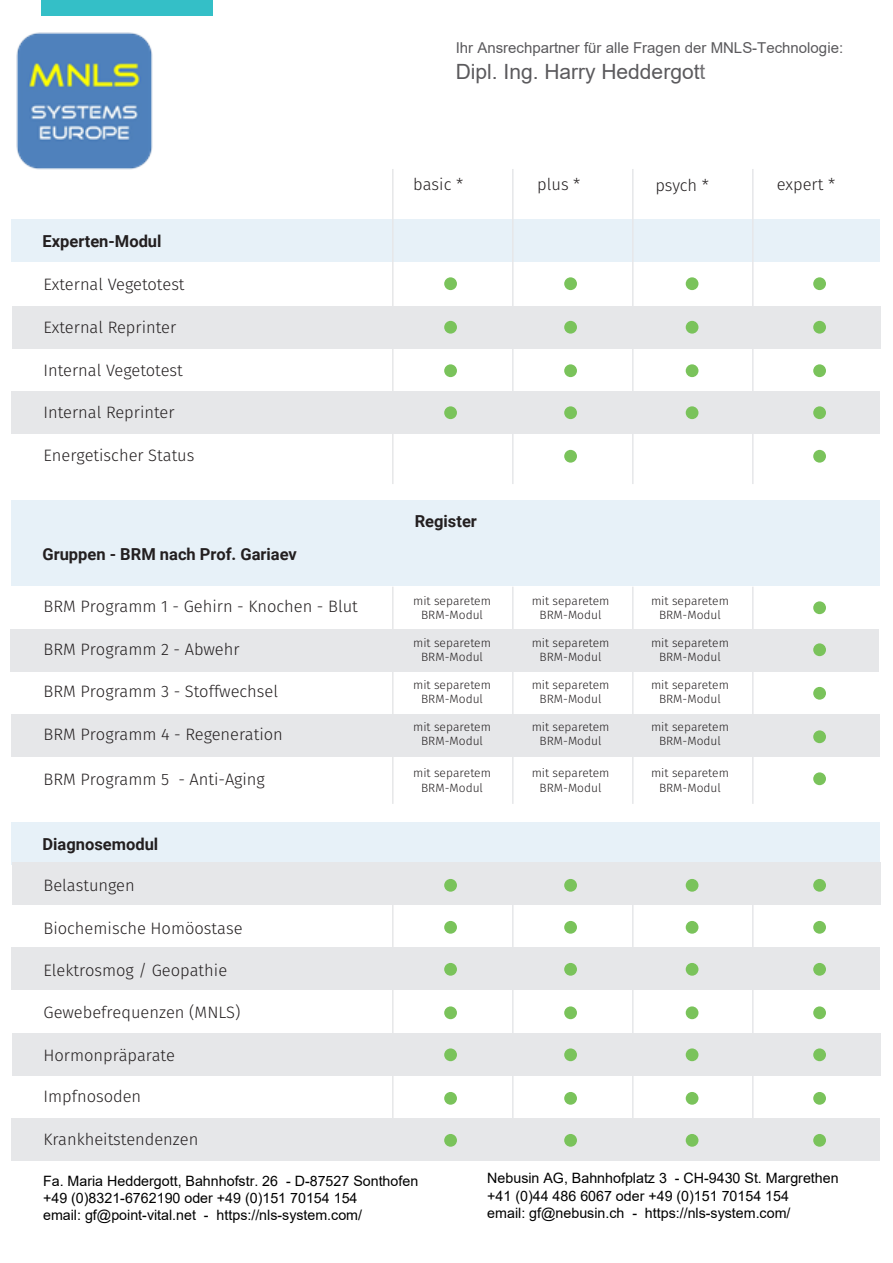
<style>
.page{position:relative;width:893px;height:1263px;background:#fff}
.page>*{position:absolute;margin:0;border:0;box-sizing:border-box;transform-origin:0 0}
.t1{font:21px "Arial";color:#5b5a5d}
.t2{font:300 16.5px "Fira Sans";color:#231f20}
.t3{font:700 16.5px "Roboto";color:#231f20}
.t4{font:15px "Arial";color:#5b5a5d}
.t5{font:14.25px/17.1px "Arial";color:#000}
.t6{font:300 12px/14.4px "Fira Sans";color:#231f20;text-align:center}
.s1{color:#737275}
</style>
<div class="page">
<div style="left:41px;top:0;width:172px;height:16px;background:#34bfc7"></div>
<div style="left:12px;top:219px;width:868px;height:43px;background:#e7f1f8"></div>
<div style="left:12px;top:822px;width:868px;height:42px;background:#e7f1f8"></div>
<hr style="left:512px;top:169px;width:2px;height:315px;background:#e6e7e9">
<hr style="left:392px;top:169px;width:2px;height:315px;background:#e6e7e9">
<hr style="left:632px;top:169px;width:2px;height:315px;background:#e6e7e9">
<hr style="left:752px;top:169px;width:2px;height:315px;background:#e6e7e9">
<div style="left:12px;top:306px;width:868px;height:43px;background:#e6e7e9"></div>
<div style="left:12px;top:391px;width:868px;height:43px;background:#e6e7e9"></div>
<div style="left:12px;top:500px;width:868px;height:85px;background:#e7f1f8"></div>
<div style="left:10px;top:629px;width:868px;height:42px;background:#e6e7e9"></div>
<div style="left:12px;top:714px;width:868px;height:42px;background:#e6e7e9"></div>
<div style="left:12px;top:863px;width:868px;height:42px;background:#e6e7e9"></div>
<div style="left:12px;top:948px;width:868px;height:42px;background:#e6e7e9"></div>
<div style="left:12px;top:1033px;width:868px;height:42px;background:#e6e7e9"></div>
<div style="left:12px;top:1118px;width:868px;height:42px;background:#e6e7e9"></div>
<hr style="left:512px;top:587px;width:2px;height:217px;background:#e6e7e9">
<hr style="left:392px;top:587px;width:2px;height:217px;background:#e6e7e9">
<hr style="left:632px;top:587px;width:2px;height:217px;background:#e6e7e9">
<hr style="left:752px;top:587px;width:2px;height:217px;background:#e6e7e9">
<hr style="left:512px;top:864px;width:2px;height:296px;background:#e6e7e9">
<hr style="left:392px;top:864px;width:2px;height:296px;background:#e6e7e9">
<hr style="left:632px;top:864px;width:2px;height:296px;background:#e6e7e9">
<hr style="left:752px;top:864px;width:2px;height:296px;background:#e6e7e9">
<div style="left:444px;top:277px;width:13px;height:13px;background:#7ac35b;border-radius:50%"></div>
<div style="left:444px;top:364px;width:13px;height:13px;background:#7ac35b;border-radius:50%"></div>
<div style="left:444px;top:406px;width:13px;height:13px;background:#7ac35b;border-radius:50%"></div>
<div style="left:564px;top:277px;width:13px;height:13px;background:#7ac35b;border-radius:50%"></div>
<div style="left:564px;top:321px;width:13px;height:13px;background:#7ac35b;border-radius:50%"></div>
<div style="left:564px;top:364px;width:13px;height:13px;background:#7ac35b;border-radius:50%"></div>
<div style="left:564px;top:406px;width:13px;height:13px;background:#7ac35b;border-radius:50%"></div>
<div style="left:686px;top:277px;width:12px;height:13px;background:#7ac35b;border-radius:50%"></div>
<div style="left:686px;top:364px;width:12px;height:13px;background:#7ac35b;border-radius:50%"></div>
<div style="left:686px;top:406px;width:12px;height:13px;background:#7ac35b;border-radius:50%"></div>
<div style="left:813px;top:277px;width:13px;height:13px;background:#7ac35b;border-radius:50%"></div>
<div style="left:813px;top:321px;width:13px;height:13px;background:#7ac35b;border-radius:50%"></div>
<div style="left:813px;top:364px;width:13px;height:13px;background:#7ac35b;border-radius:50%"></div>
<div style="left:813px;top:406px;width:13px;height:13px;background:#7ac35b;border-radius:50%"></div>
<div style="left:564px;top:450px;width:13px;height:13px;background:#7ac35b;border-radius:50%"></div>
<div style="left:813px;top:450px;width:13px;height:13px;background:#7ac35b;border-radius:50%"></div>
<div style="left:813px;top:601px;width:13px;height:13px;background:#7ac35b;border-radius:50%"></div>
<div style="left:813px;top:643px;width:13px;height:13px;background:#7ac35b;border-radius:50%"></div>
<div style="left:813px;top:687px;width:13px;height:13px;background:#7ac35b;border-radius:50%"></div>
<div style="left:813px;top:730px;width:13px;height:13px;background:#7ac35b;border-radius:50%"></div>
<div style="left:444px;top:879px;width:13px;height:13px;background:#7ac35b;border-radius:50%"></div>
<div style="left:564px;top:879px;width:13px;height:13px;background:#7ac35b;border-radius:50%"></div>
<div style="left:686px;top:879px;width:12px;height:13px;background:#7ac35b;border-radius:50%"></div>
<div style="left:813px;top:879px;width:13px;height:13px;background:#7ac35b;border-radius:50%"></div>
<div style="left:444px;top:921px;width:13px;height:13px;background:#7ac35b;border-radius:50%"></div>
<div style="left:564px;top:921px;width:13px;height:13px;background:#7ac35b;border-radius:50%"></div>
<div style="left:686px;top:921px;width:12px;height:13px;background:#7ac35b;border-radius:50%"></div>
<div style="left:813px;top:921px;width:13px;height:13px;background:#7ac35b;border-radius:50%"></div>
<div style="left:444px;top:963px;width:13px;height:13px;background:#7ac35b;border-radius:50%"></div>
<div style="left:564px;top:963px;width:13px;height:13px;background:#7ac35b;border-radius:50%"></div>
<div style="left:686px;top:963px;width:12px;height:13px;background:#7ac35b;border-radius:50%"></div>
<div style="left:813px;top:963px;width:13px;height:13px;background:#7ac35b;border-radius:50%"></div>
<div style="left:444px;top:1006px;width:13px;height:13px;background:#7ac35b;border-radius:50%"></div>
<div style="left:564px;top:1006px;width:13px;height:13px;background:#7ac35b;border-radius:50%"></div>
<div style="left:686px;top:1006px;width:12px;height:13px;background:#7ac35b;border-radius:50%"></div>
<div style="left:813px;top:1006px;width:13px;height:13px;background:#7ac35b;border-radius:50%"></div>
<div style="left:444px;top:1048px;width:13px;height:13px;background:#7ac35b;border-radius:50%"></div>
<div style="left:564px;top:1048px;width:13px;height:13px;background:#7ac35b;border-radius:50%"></div>
<div style="left:686px;top:1048px;width:12px;height:13px;background:#7ac35b;border-radius:50%"></div>
<div style="left:813px;top:1048px;width:13px;height:13px;background:#7ac35b;border-radius:50%"></div>
<div style="left:444px;top:1092px;width:13px;height:13px;background:#7ac35b;border-radius:50%"></div>
<div style="left:564px;top:1092px;width:13px;height:13px;background:#7ac35b;border-radius:50%"></div>
<div style="left:686px;top:1092px;width:12px;height:13px;background:#7ac35b;border-radius:50%"></div>
<div style="left:813px;top:1092px;width:13px;height:13px;background:#7ac35b;border-radius:50%"></div>
<div style="left:444px;top:1134px;width:13px;height:13px;background:#7ac35b;border-radius:50%"></div>
<div style="left:564px;top:1134px;width:13px;height:13px;background:#7ac35b;border-radius:50%"></div>
<div style="left:686px;top:1134px;width:12px;height:13px;background:#7ac35b;border-radius:50%"></div>
<div style="left:813px;top:1134px;width:13px;height:13px;background:#7ac35b;border-radius:50%"></div>
<div style="left:813px;top:772px;width:13px;height:13px;background:#7ac35b;border-radius:50%"></div>
<div style="left:444px;top:321px;width:13px;height:13px;background:#7ac35b;border-radius:50%"></div>
<div style="left:686px;top:321px;width:12px;height:13px;background:#7ac35b;border-radius:50%"></div>
<img style="left:16px;top:33px;width:137px;height:136px">
<p class="t4" style="left:456px;top:41px;width:389px">Ihr Ansrechpartner für alle Fragen der MNLS-Technologie:</p>
<p class="t1" style="left:456px;top:61px;width:251px">Dipl. Ing. Harry Heddergot<span class="s1">t</span></p>
<p class="t3" style="left:42px;top:229px;width:121px">Experten-Modul</p>
<p class="t2" style="left:43px;top:272px;width:143px">External Vegetotest</p>
<p class="t2" style="left:44px;top:315px;width:134px">External Reprinter</p>
<p class="t2" style="left:44px;top:359px;width:141px">Internal Vegetotest</p>
<p class="t2" style="left:44px;top:401px;width:133px">Internal Reprinter</p>
<p class="t2" style="left:44px;top:443px;width:152px">Energetischer Status</p>
<p class="t3" style="left:42px;top:543px;width:256px">Gruppen - BRM nach Prof. Gariaev</p>
<p class="t2" style="left:44px;top:595px;width:316px">BRM Programm 1 - Gehirn - Knochen - Blut</p>
<p class="t2" style="left:44px;top:637px;width:198px">BRM Programm 2 - Abwehr</p>
<p class="t2" style="left:44px;top:680px;width:236px">BRM Programm 3 - Stoffwechsel</p>
<p class="t2" style="left:44px;top:723px;width:241px">BRM Programm 4 - Regeneration</p>
<p class="t2" style="left:44px;top:768px;width:223px">BRM Programm 5 - Anti-Aging</p>
<p class="t3" style="left:42px;top:833px;width:117px">Diagnosemodul</p>
<p class="t2" style="left:44px;top:873px;width:93px">Belastungen</p>
<p class="t2" style="left:44px;top:916px;width:201px">Biochemische Homöostase</p>
<p class="t2" style="left:44px;top:958px;width:185px">Elektrosmog / Geopathie</p>
<p class="t2" style="left:44px;top:1001px;width:198px">Gewebefrequenzen (MNLS)</p>
<p class="t2" style="left:44px;top:1043px;width:133px">Hormonpräparate</p>
<p class="t2" style="left:44px;top:1085px;width:99px">Impfnosoden</p>
<p class="t2" style="left:44px;top:1127px;width:156px">Krankheitstendenzen</p>
<p class="t2" style="left:413px;top:173px;width:52px">basic *</p>
<p class="t2" style="left:537px;top:173px;width:45px">plus *</p>
<p class="t2" style="left:655px;top:173px;width:55px">psych *</p>
<p class="t2" style="left:777px;top:173px;width:60px">expert *</p>
<p class="t3" style="left:415px;top:510px;width:64px">Register</p>
<p class="t6" style="left:413px;top:593px;width:79px">mit separetem<br>BRM-Modul</p>
<p class="t6" style="left:413px;top:635px;width:79px">mit separetem<br>BRM-Modul</p>
<p class="t6" style="left:413px;top:677px;width:79px">mit separetem<br>BRM-Modul</p>
<p class="t6" style="left:413px;top:719px;width:79px">mit separetem<br>BRM-Modul</p>
<p class="t6" style="left:413px;top:766px;width:79px">mit separetem<br>BRM-Modul</p>
<p class="t6" style="left:532px;top:593px;width:79px">mit separetem<br>BRM-Modul</p>
<p class="t6" style="left:532px;top:635px;width:79px">mit separetem<br>BRM-Modul</p>
<p class="t6" style="left:532px;top:677px;width:79px">mit separetem<br>BRM-Modul</p>
<p class="t6" style="left:532px;top:719px;width:79px">mit separetem<br>BRM-Modul</p>
<p class="t6" style="left:532px;top:766px;width:79px">mit separetem<br>BRM-Modul</p>
<p class="t6" style="left:651px;top:593px;width:79px">mit separetem<br>BRM-Modul</p>
<p class="t6" style="left:651px;top:635px;width:79px">mit separetem<br>BRM-Modul</p>
<p class="t6" style="left:651px;top:677px;width:79px">mit separetem<br>BRM-Modul</p>
<p class="t6" style="left:651px;top:719px;width:79px">mit separetem<br>BRM-Modul</p>
<p class="t6" style="left:651px;top:766px;width:79px">mit separetem<br>BRM-Modul</p>
<p class="t5" style="left:43px;top:1173px;width:377px">Fa. Maria Heddergott, Bahnhofstr. 26 - D-87527 Sonthofen +49 (0)8321-6762190 oder +49 (0)151 70154 154<br>email: gf@point-vital.net - https://nls-system.com/</p>
<p class="t5" style="left:487px;top:1170px;width:353px">Nebusin AG, Bahnhofplatz 3 - CH-9430 St. Margrethen +41 (0)44 486 6067 oder +49 (0)151 70154 154<br>email: gf@nebusin.ch - https://nls-system.com/</p>
</div>
